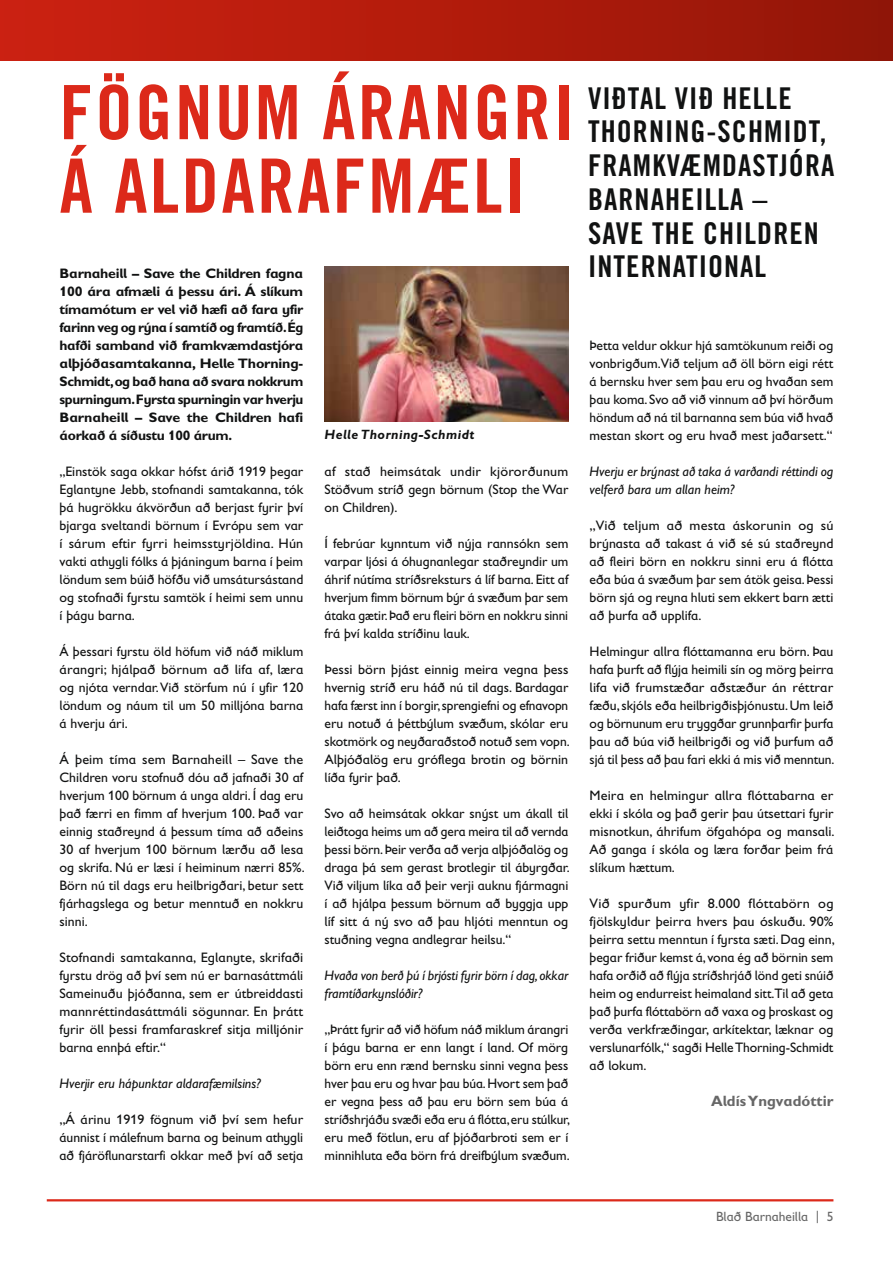
<style>
.page{position:relative;width:893px;height:1263px;background:#fff}
.page>*{position:absolute;margin:0;border:0;box-sizing:border-box;transform-origin:0 0}
.t1{font:75px/73.5px "Trade Gothic LT Std Bd Cn 20";letter-spacing:.03em;color:#dc291a}
.t2{font:30px/33.8px "Trade Gothic LT Std Bd Cn 20";letter-spacing:.035em;color:#111212}
.t3{font:700 15px "Gill Sans Infant Std";color:#676767}
.t4{font:13.8px/18px "Gill Sans Infant Std";color:#111212;text-align:justify}
.t5{font:700 13.8px/18px "Gill Sans Infant Std";letter-spacing:-.01em;color:#111212;text-align:justify}
.t6{font:italic 13.8px/18px "Gill Sans Infant Std";color:#111212}
.t7{font:italic 700 13.5px "Gill Sans Infant Std";letter-spacing:.035em;color:#111212}
.t8{font:13.5px "Gill Sans Infant Std";color:#676767}
</style>
<div class="page">
<hr style="left:47px;top:1199px;width:786px;height:2px;background:#dc291a">
<img style="left:325px;top:267px;width:243px;height:155px">
<div style="left:0;top:0;width:893px;height:61px;background:linear-gradient(to right,#ce2111,#931608)"></div>
<h1 class="t1" style="left:60px;top:75px;width:516px">FÖGNUM ÁRANGRI<br>Á ALDARAFMÆLI</h1>
<p class="t5" style="left:60px;top:264px;width:245px">Barnaheill – Save the Children fagna 100 ára afmæli á þessu ári. Á slíkum tímamótum er vel við hæfi að fara yfir farinn veg og rýna í samtíð og framtíð. Ég hafði samband við framkvæmdastjóra alþjóðasamtakanna, Helle Thorning-Schmidt, og bað hana að svara nokkrum spurningum. Fyrsta spurningin var hverju Barnaheill – Save the Children hafi áorkað á síðustu 100 árum.</p>
<p class="t4" style="left:60px;top:462px;width:245px">„Einstök saga okkar hófst árið 1919 þegar Eglantyne Jebb, stofnandi samtakanna, tók þá hugrökku ákvörðun að berjast fyrir því bjarga sveltandi börnum í Evrópu sem var í sárum eftir fyrri heimsstyrjöldina. Hún vakti athygli fólks á þjáningum barna í þeim löndum sem búið höfðu við umsátursástand og stofnaði fyrstu samtök í heimi sem unnu í þágu barna.</p>
<p class="t4" style="left:60px;top:642px;width:245px">Á þessari fyrstu öld höfum við náð miklum árangri; hjálpað börnum að lifa af, læra og njóta verndar. Við störfum nú í yfir 120 löndum og náum til um 50 milljóna barna á hverju ári.</p>
<p class="t4" style="left:60px;top:750px;width:247px">Á þeim tíma sem Barnaheill – Save the Children voru stofnuð dóu að jafnaði 30 af hverjum 100 börnum á unga aldri. Í dag eru það færri en fimm af hverjum 100. Það var einnig staðreynd á þessum tíma að aðeins 30 af hverjum 100 börnum lærðu að lesa og skrifa. Nú er læsi í heiminum nærri 85%.<br>Börn nú til dags eru heilbrigðari, betur sett fjárhagslega og betur menntuð en nokkru sinni.</p>
<p class="t4" style="left:60px;top:948px;width:245px">Stofnandi samtakanna, Eglanyte, skrifaði fyrstu drög að því sem nú er barnasáttmáli Sameinuðu þjóðanna, sem er útbreiddasti mannréttindasáttmáli sögunnar. En þrátt fyrir öll þessi framfaraskref sitja milljónir barna ennþá eftir.“</p>
<p class="t6" style="left:60px;top:1074px;width:203px">Hverjir eru hápunktar aldarafæmilsins?</p>
<p class="t4" style="left:60px;top:1110px;width:245px">„Á árinu 1919 fögnum við því sem hefur áunnist í málefnum barna og beinum athygli að fjáröflunarstarfi okkar með því að setja</p>
<p class="t7" style="left:325px;top:427px;width:151px">Helle Thorning-Schmidt</p>
<p class="t4" style="left:325px;top:462px;width:245px">af stað heimsátak undir kjörorðunum Stöðvum stríð gegn börnum (Stop the War on Children).</p>
<p class="t4" style="left:325px;top:534px;width:245px">Í febrúar kynntum við nýja rannsókn sem varpar ljósi á óhugnanlegar staðreyndir um áhrif nútíma stríðsreksturs á líf barna. Eitt af hverjum fimm börnum býr á svæðum þar sem átaka gætir. Það eru fleiri börn en nokkru sinni frá því kalda stríðinu lauk.</p>
<p class="t4" style="left:325px;top:660px;width:247px">Þessi börn þjást einnig meira vegna þess hvernig stríð eru háð nú til dags. Bardagar hafa færst inn í borgir, sprengiefni og efnavopn eru notuð á þéttbýlum svæðum, skólar eru skotmörk og neyðaraðstoð notuð sem vopn.<br>Alþjóðalög eru gróflega brotin og börnin líða fyrir það.</p>
<p class="t4" style="left:325px;top:804px;width:247px">Svo að heimsátak okkar snýst um ákall til leiðtoga heims um að gera meira til að vernda þessi börn. Þeir verða að verja alþjóðalög og draga þá sem gerast brotlegir til ábyrgðar.<br>Við viljum líka að þeir verji auknu fjármagni í að hjálpa þessum börnum að byggja upp líf sitt á ný svo að þau hljóti menntun og stuðning vegna andlegrar heilsu.“</p>
<p class="t6" style="left:325px;top:966px;width:245px">Hvaða von berð þú í brjósti fyrir börn í dag, okkar framtíðarkynslóðir?</p>
<p class="t4" style="left:325px;top:1020px;width:247px">„Þrátt fyrir að við höfum náð miklum árangri í þágu barna er enn langt í land. Of mörg börn eru enn rænd bernsku sinni vegna þess hver þau eru og hvar þau búa. Hvort sem það er vegna þess að þau eru börn sem búa á stríðshrjáðu svæði eða eru á flótta, eru stúlkur, eru með fötlun, eru af þjóðarbroti sem er í minnihluta eða börn frá dreifbýlum svæðum.</p>
<h2 class="t2" style="left:588px;top:81px;width:248px">VIÐTAL VIÐ HELLE<br>THORNING-SCHMIDT,<br>FRAMKVÆMDASTJÓRA<br>BARNAHEILLA –<br>SAVE THE CHILDREN<br>INTERNATIONAL</h2>
<p class="t4" style="left:590px;top:336px;width:245px">Þetta veldur okkur hjá samtökunum reiði og vonbrigðum.Við teljum að öll börn eigi rétt á bernsku hver sem þau eru og hvaðan sem þau koma. Svo að við vinnum að því hörðum höndum að ná til barnanna sem búa við hvað mestan skort og eru hvað mest jaðarsett.“</p>
<p class="t6" style="left:590px;top:462px;width:245px">Hverju er brýnast að taka á varðandi réttindi og velferð bara um allan heim?</p>
<p class="t4" style="left:590px;top:516px;width:245px">„Við teljum að mesta áskorunin og sú brýnasta að takast á við sé sú staðreynd að fleiri börn en nokkru sinni eru á flótta eða búa á svæðum þar sem átök geisa. Þessi börn sjá og reyna hluti sem ekkert barn ætti að þurfa að upplifa.</p>
<p class="t4" style="left:590px;top:642px;width:246px">Helmingur allra flóttamanna eru börn. Þau hafa þurft að flýja heimili sín og mörg þeirra lifa við frumstæðar aðstæður án réttrar fæðu, skjóls eða heilbrigðisþjónustu. Um leið og börnunum eru tryggðar grunnþarfir þurfa þau að búa við heilbrigði og við þurfum að sjá til þess að þau fari ekki á mis við menntun.</p>
<p class="t4" style="left:590px;top:786px;width:246px">Meira en helmingur allra flóttabarna er ekki í skóla og það gerir þau útsettari fyrir misnotkun, áhrifum öfgahópa og mansali.<br>Að ganga í skóla og læra forðar þeim frá slíkum hættum.</p>
<p class="t4" style="left:590px;top:894px;width:247px">Við spurðum yfir 8.000 flóttabörn og fjölskyldur þeirra hvers þau óskuðu. 90% þeirra settu menntun í fyrsta sæti. Dag einn, þegar friður kemst á, vona ég að börnin sem hafa orðið að flýja stríðshrjáð lönd geti snúið heim og endurreist heimaland sitt.Til að geta það þurfa flóttabörn að vaxa og þroskast og verða verkfræðingar, arkítektar, læknar og verslunarfólk,“ sagði Helle Thorning-Schmidt að lokum.</p>
<p class="t3" style="left:711px;top:1092px;width:124px">Aldís Yngvadóttir</p>
<p class="t8" style="left:716px;top:1209px;width:119px">Blað Barnaheilla | 5</p>
</div>
